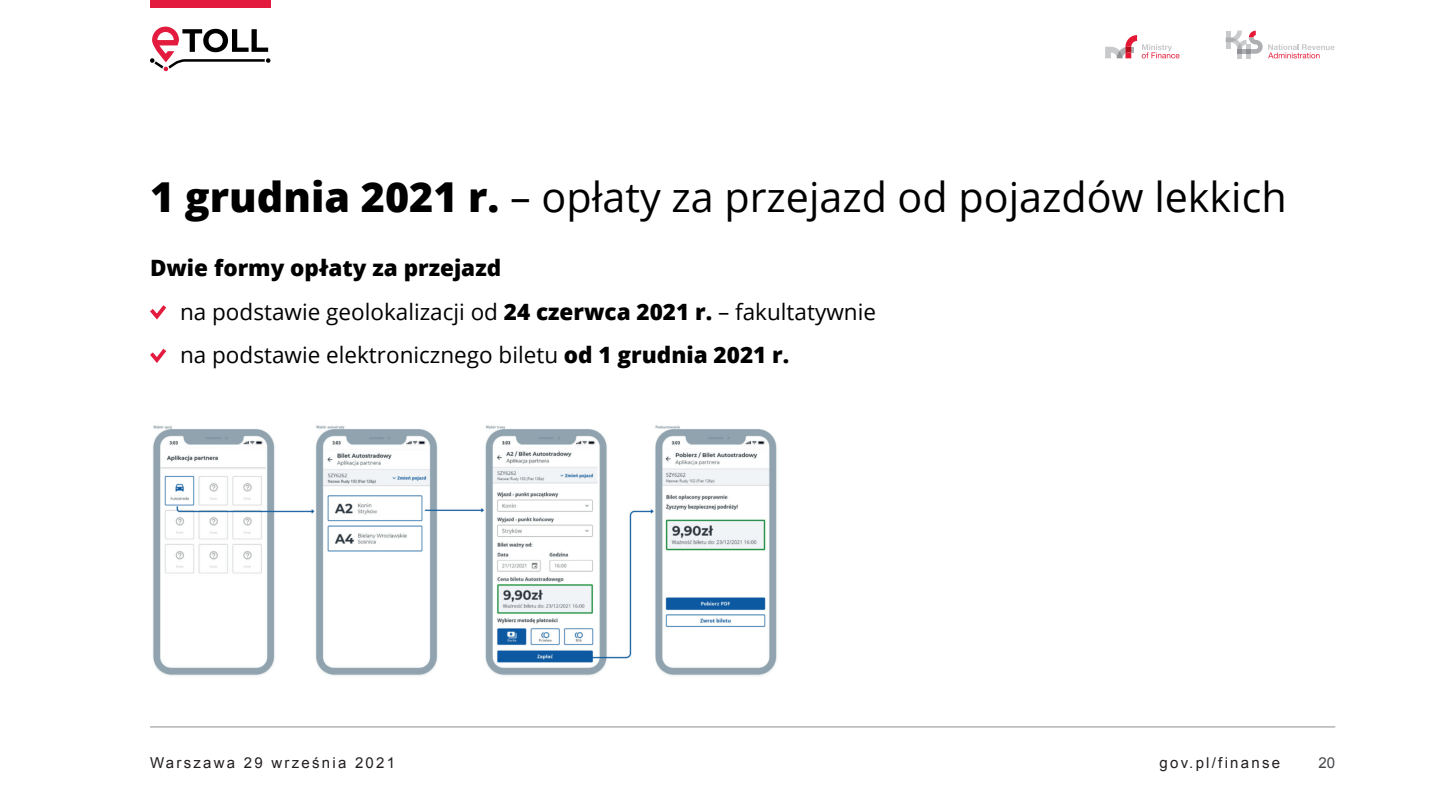
<style>
.page{position:relative;width:1440px;height:810px;background:#fff}
.page>*{position:absolute;margin:0;border:0;box-sizing:border-box;transform-origin:0 0}
.t1{font:41.25px "Open Sans";color:#000001}
.t2{font:22.5px/43.5px "Open Sans";color:#000001}
.t3{font:15px "Arial";letter-spacing:.15em;color:#231f20}
.t4{font:15px "Arial";color:#444749}
.s1{font-weight:800}
</style>
<div class="page">
<hr style="left:150px;top:727px;width:1185px;height:1px;background:#8d8f92">
<div style="left:150px;top:0;width:120px;height:8px;background:#e21b3f"></div>
<svg style="left:150px;top:26px;width:120px;height:45px"></svg>
<svg style="left:1105px;top:35px;width:74px;height:23px"></svg>
<svg style="left:1226px;top:31px;width:109px;height:27px"></svg>
<svg style="left:150px;top:305px;width:17px;height:15px"></svg>
<svg style="left:150px;top:348px;width:17px;height:15px"></svg>
<img style="left:153px;top:425px;width:624px;height:251px">
<h1 class="t1" style="left:150px;top:168px;width:1138px"><span class="s1">1 grudnia 2021 r.</span> – opłaty za przejazd od pojazdów lekkich</h1>
<p class="t2" style="left:180px;top:246px;width:698px;text-indent:-30px"><span class="s1">Dwie formy opłaty za przejazd<br></span>na podstawie geolokalizacji od <span class="s1">24 czerwca 2021 r.</span> – fakultatywnie na podstawie elektronicznego biletu <span class="s1">od 1 grudnia 2021 r.</span></p>
<p class="t3" style="left:150px;top:753px;width:247px">Warszawa 29 września 2021</p>
<p class="t3" style="left:1160px;top:753px;width:122px">gov.pl/finanse</p>
<p class="t4" style="left:1319px;top:753px;width:18px">20</p>
</div>
